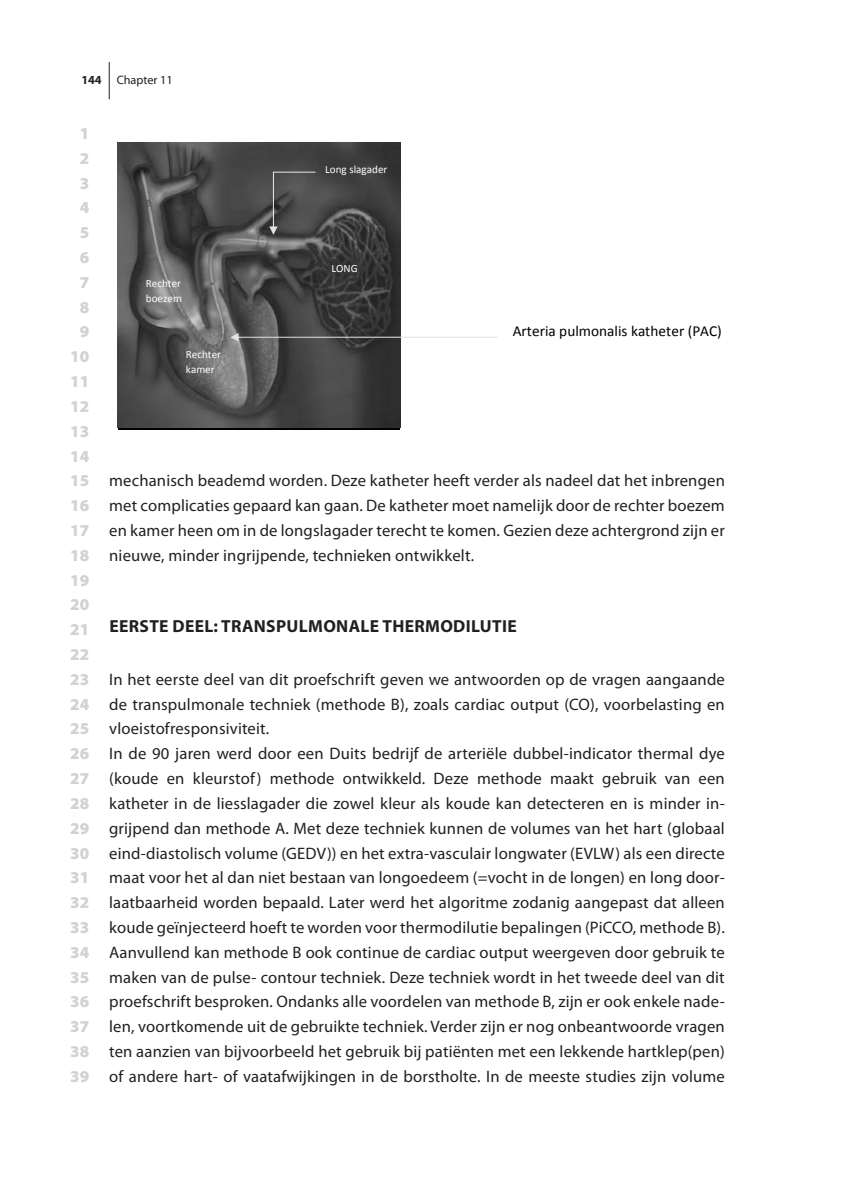
<style>
.page{position:relative;width:844px;height:1191px;background:#fff}
.page>*{position:absolute;margin:0;border:0;box-sizing:border-box;transform-origin:0 0}
.t1{font:700 17.5px "Myriad Pro";letter-spacing:.11em;color:#231f20}
.t2{font:16.62px/24.8px "Myriad Pro";letter-spacing:.01em;color:#231f20;text-align:justify}
.t3{font:900 16.62px/24.8px "Myriad Pro";letter-spacing:.01em;color:#d1d2d4;text-align:center}
.t4{font:15.22px "Calibri";color:#000}
.t5{font:italic 14px "Trebuchet MS";color:#000}
.t6{font:12.25px "Myriad Pro";color:#231f20}
.t7{font:11.03px/15.6px "Calibri";color:#fff}
.s1{font-weight:700}
</style>
<div class="page">
<hr style="left:109px;top:62px;width:1px;height:37px;background:#231f20">
<img style="left:118px;top:142px;width:282px;height:285px">
<hr style="left:118px;top:429px;width:281px;height:1px;background:#000">
<svg style="left:269px;top:172px;width:8px;height:63px"></svg>
<hr style="left:273px;top:172px;width:42px;height:1px;background:#e2e2e2">
<svg style="left:230px;top:333px;width:268px;height:8px"></svg>
<p class="t6" style="left:81px;top:72px;width:93px"><span class="s1">144</span> Chapter 11</p>
<p class="t3" style="left:70px;top:120px;width:21px">1<br>2<br>3<br>4<br>5<br>6<br>7<br>8<br>9<br>10<br>11<br>12<br>13<br>14<br>15<br>16<br>17<br>18<br>19<br>20<br>21<br>22<br>23<br>24<br>25<br>26<br>27<br>28<br>29<br>30<br>31<br>32<br>33<br>34<br>35<br>36<br>37<br>38<br>39</p>
<p class="t7" style="left:325px;top:161px;width:64px">Long slagader</p>
<p class="t7" style="left:146px;top:275px;width:37px">Rechter boezem</p>
<p class="t7" style="left:186px;top:346px;width:37px">Rechter kamer</p>
<p class="t7" style="left:331px;top:260px;width:28px">LONG</p>
<p class="t4" style="left:512px;top:321px;width:211px">Arteria pulmonalis katheter (PAC)</p>
<p class="t2" style="left:109px;top:468px;width:617px">mechanisch beademd worden. Deze katheter heeft verder als nadeel dat het inbrengen met complicaties gepaard kan gaan. De katheter moet namelijk door de rechter boezem en kamer heen om in de longslagader terecht te komen. Gezien deze achtergrond zijn er nieuwe, minder ingrijpende, technieken ontwikkelt.</p>
<p class="t1" style="left:109px;top:614px;width:409px">EERSTE DEEL: TRANSPULMONALE THERMODILUTIE</p>
<p class="t2" style="left:109px;top:666px;width:617px;text-align:left">In het eerste deel van dit proefschrift geven we antwoorden op de vragen aangaande de transpulmonale techniek (methode B), zoals cardiac output (CO), voorbelasting en vloeistofresponsiviteit.<br>In de 90 jaren werd door een Duits bedrijf de arteriële dubbel-indicator thermal dye (koude en kleurstof) methode ontwikkeld. Deze methode maakt gebruik van een katheter in de liesslagader die zowel kleur als koude kan detecteren en is minder in&shy;grijpend dan methode A. Met deze techniek kunnen de volumes van het hart (globaal eind-diastolisch volume (GEDV)) en het extra-vasculair longwater (EVLW) als een directe maat voor het al dan niet bestaan van longoedeem (=vocht in de longen) en long door&shy;laatbaarheid worden bepaald. Later werd het algoritme zodanig aangepast dat alleen koude geïnjecteerd hoeft te worden voor thermodilutie bepalingen (PiCCO, methode B).<br>Aanvullend kan methode B ook continue de cardiac output weergeven door gebruik te maken van de pulse- contour techniek. Deze techniek wordt in het tweede deel van dit proefschrift besproken. Ondanks alle voordelen van methode B, zijn er ook enkele nade&shy;len, voortkomende uit de gebruikte techniek. Verder zijn er nog onbeantwoorde vragen ten aanzien van bijvoorbeeld het gebruik bij patiënten met een lekkende hartklep(pen) of andere hart- of vaatafwijkingen in de borstholte. In de meeste studies zijn volume</p>
<p class="t5" style="left:167px;top:790px;width:340px">Sinle-indicator transpulmonale thermodilutie (PiCCO)</p>
</div>
